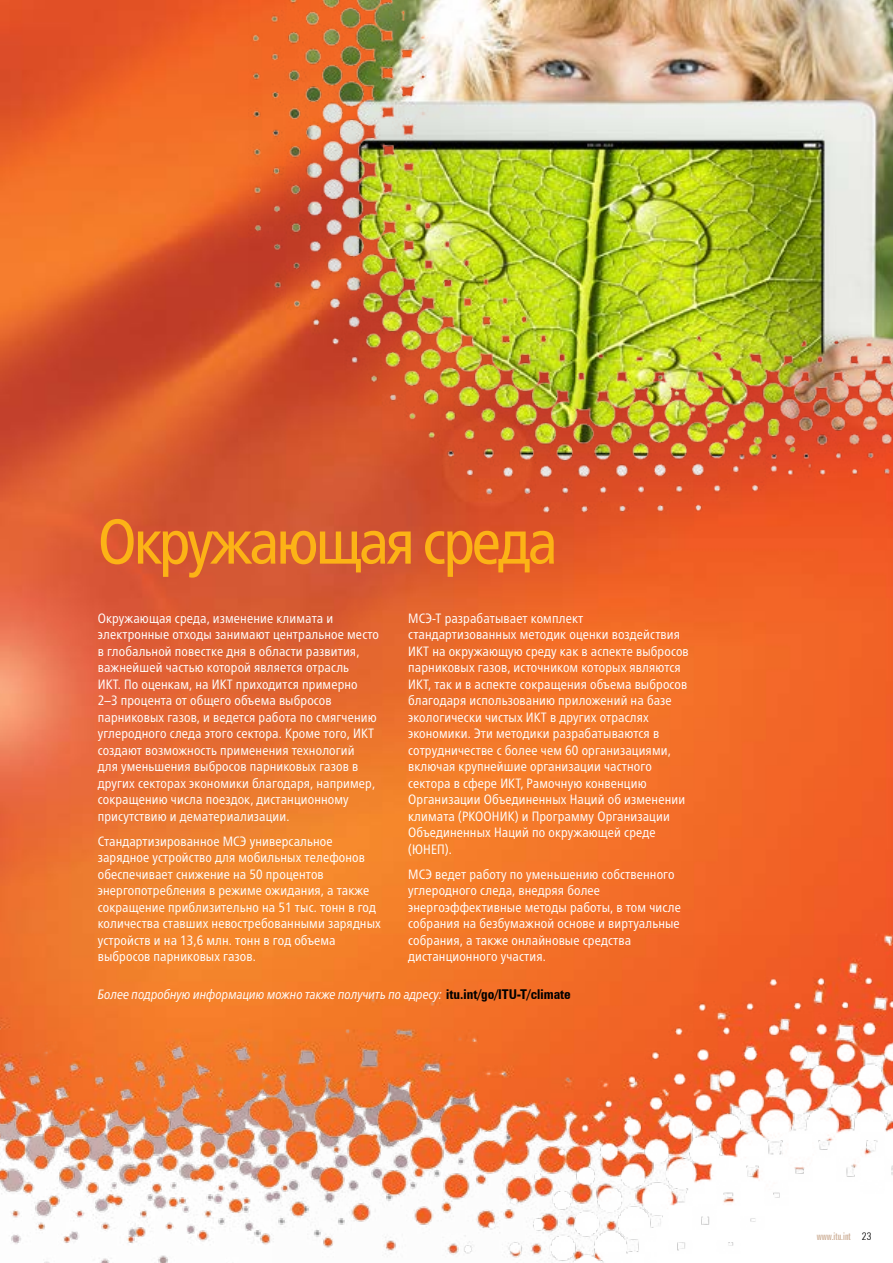
<style>
.page{position:relative;width:893px;height:1263px;background:#fff}
.page>*{position:absolute;margin:0;border:0;box-sizing:border-box;transform-origin:0 0}
.t1{font:condensed 63px "Frutiger Neue LTW1 G";letter-spacing:-.05em;color:#fcb316}
.t2{font:condensed 13.5px/16.5px "Frutiger Neue LTW1 G";letter-spacing:.01em;color:#fff}
.t3{font:italic condensed 13.5px "Frutiger Neue LTW1 G";color:#fff}
.t4{font:extra-condensed 10.5px "Zurich BT";color:#cdaf97}
.s1{font-family:"Zurich BT";font-weight:700;font-style:normal;color:#000}
.s2{font-weight:300;font-stretch:condensed;color:#000}
</style>
<div class="page">
<img style="left:0;top:0;width:893px;height:1263px">
<img style="left:272px;top:935px;width:621px;height:328px">
<img style="left:248px;top:0;width:645px;height:538px">
<h1 class="t1" style="left:98px;top:505px;width:461px">Окружающая среда</h1>
<p class="t2" style="left:98px;top:610px;width:283px">Окружающая среда, изменение климата и электронные отходы занимают центральное место в глобальной повестке дня в области развития, важнейшей частью которой является отрасль<br>ИКТ. По оценкам, на ИКТ приходится примерно 2–3 процента от общего объема выбросов парниковых газов, и ведется работа по смягчению углеродного следа этого сектора. Кроме того, ИКТ создают возможность применения технологий<br>для уменьшения выбросов парниковых газов в других секторах экономики благодаря, например, сокращению числа поездок, дистанционному присутствию и дематериализации.</p>
<p class="t2" style="left:98px;top:833px;width:285px">Стандартизированное МСЭ универсальное зарядное устройство для мобильных телефонов обеспечивает снижение на 50 процентов энергопотребления в режиме ожидания, а также сокращение приблизительно на 51 тыс. тонн в год количества ставших невостребованными зарядных устройств и на 13,6 млн. тонн в год объема выбросов парниковых газов.</p>
<p class="t2" style="left:408px;top:610px;width:282px">МСЭ-Т разрабатывает комплект стандартизованных методик оценки воздействия ИКТ на окружающую среду как в аспекте выбросов парниковых газов, источником которых являются ИКТ, так и в аспекте сокращения объема выбросов благодаря использованию приложений на базе экологически чистых ИКТ в других отраслях экономики. Эти методики разрабатываются в сотрудничестве с более чем 60 организациями, включая крупнейшие организации частного сектора в сфере ИКТ, Рамочную конвенцию Организации Объединенных Наций об изменении климата (РКООНИК) и Программу Организации Объединенных Наций по окружающей среде (ЮНЕП).</p>
<p class="t2" style="left:408px;top:865px;width:274px">МСЭ ведет работу по уменьшению собственного углеродного следа, внедряя более энергоэффективные методы работы, в том числе собрания на безбумажной основе и виртуальные собрания, а также онлайновые средства дистанционного участия.</p>
<p class="t3" style="left:98px;top:986px;width:475px">Более подробную информацию можно также получить по адресу: <span class="s1">itu.int/go/ITU-T/climate</span></p>
<p class="t4" style="left:817px;top:1230px;width:56px">www.itu.int <span class="s2">23</span></p>
</div>
